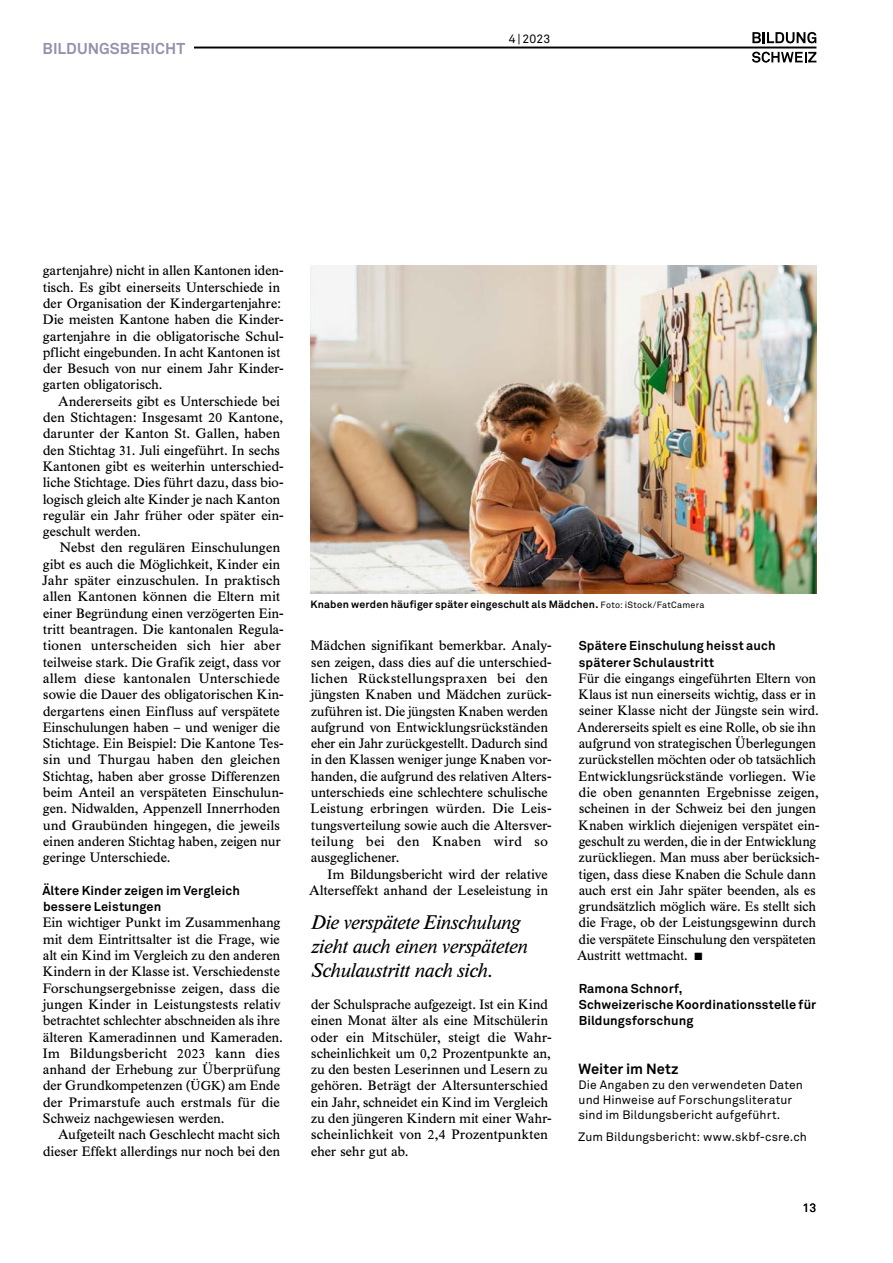
<style>
.page{position:relative;width:893px;height:1263px;background:#fff}
.page>*{position:absolute;margin:0;border:0;box-sizing:border-box;transform-origin:0 0}
.t1{font:italic 19.5px/24px "Times BQ";letter-spacing:.005em;color:#000}
.t2{font:700 15.6px "Akkurat Pro";letter-spacing:.005em;color:#9591ac}
.t3{font:700 14.7px "Akkurat Pro";letter-spacing:.005em;color:#000}
.t4{font:13.5px/16.4px "Times BQ";letter-spacing:.015em;color:#000}
.t5{font:700 12.75px/16.4px "Akkurat Pro";letter-spacing:.01em;color:#000}
.t6{font:12.15px/15.1px "Akkurat Pro";letter-spacing:.01em;color:#000}
.t7{font:700 10.5px "Akkurat Pro";letter-spacing:.02em;color:#000}
.s1{font-size:12.75px}
.s2{font-weight:400;font-size:9px}
</style>
<div class="page">
<hr style="left:43px;top:47px;width:773px;height:1px;background:#000">
<svg style="left:752px;top:52px;width:64px;height:11px"></svg>
<svg style="left:752px;top:32px;width:64px;height:11px"></svg>
<div style="left:43px;top:33px;width:151px;height:29px;background:#fff"></div>
<img style="left:310px;top:266px;width:506px;height:328px">
<p class="t2" style="left:43px;top:39px;width:144px">BILDUNGSBERICHT</p>
<p class="t6" style="left:509px;top:31px;width:43px">4 | 2023</p>
<p class="t4" style="left:43px;top:263px;width:243px">gartenjahre) nicht in allen Kantonen iden&shy;tisch. Es gibt einerseits Unterschiede in der Organisation der Kindergartenjahre:<br>Die meisten Kantone haben die Kinder&shy;gartenjahre in die obligatorische Schul&shy;pflicht eingebunden. In acht Kantonen ist der Besuch von nur einem Jahr Kinder&shy;garten obligatorisch.</p>
<p class="t4" style="left:43px;top:393px;width:243px;text-indent:15px">Andererseits gibt es Unterschiede bei den Stichtagen: Insgesamt <span class="s1">20</span> Kantone, darunter der Kanton St. Gallen, haben den Stichtag <span class="s1">31</span>. Juli eingeführt. In sechs Kantonen gibt es weiterhin unterschied&shy;liche Stichtage. Dies führt dazu, dass bio&shy;logisch gleich alte Kinder je nach Kanton regulär ein Jahr früher oder später ein&shy;geschult werden.</p>
<p class="t4" style="left:42px;top:540px;width:243px;text-indent:18px">Nebst den regulären Einschulungen gibt es auch die Möglichkeit, Kinder ein Jahr später einzuschulen. In praktisch allen Kantonen können die Eltern mit einer Begründung einen verzögerten Ein&shy;tritt beantragen. Die kantonalen Regula&shy;tionen unterscheiden sich hier aber teilweise stark. Die Grafik zeigt, dass vor allem diese kantonalen Unterschiede sowie die Dauer des obligatorischen Kin&shy;dergartens einen Einfluss auf verspätete Einschulungen haben – und weniger die Stichtage. Ein Beispiel: Die Kantone Tes&shy;sin und Thurgau haben den gleichen Stichtag, haben aber grosse Differenzen beim Anteil an verspäteten Einschulun&shy;gen. Nidwalden, Appenzell Innerrhoden und Graubünden hingegen, die jeweils einen anderen Stichtag haben, zeigen nur geringe Unterschiede.</p>
<p class="t5" style="left:42px;top:882px;width:199px">Ältere Kinder zeigen im Vergleich bessere Leistungen</p>
<p class="t4" style="left:43px;top:915px;width:241px">Ein wichtiger Punkt im Zusammenhang mit dem Eintrittsalter ist die Frage, wie alt ein Kind im Vergleich zu den anderen Kindern in der Klasse ist. Verschiedenste Forschungsergebnisse zeigen, dass die jungen Kinder in Leistungstests relativ betrachtet schlechter abschneiden als ihre älteren Kameradinnen und Kameraden.<br>Im Bildungsbericht <span class="s1">2023</span> kann dies anhand der Erhebung zur Überprüfung der Grundkompetenzen (<span class="s1">ÜGK</span>) am Ende der Primarstufe auch erstmals für die Schweiz nachgewiesen werden.</p>
<p class="t4" style="left:43px;top:1126px;width:239px;text-align:right">Aufgeteilt nach Geschlecht macht sich dieser Effekt allerdings nur noch bei den</p>
<p class="t7" style="left:310px;top:598px;width:395px">Knaben werden häufiger später eingeschult als Mädchen. <span class="s2">Foto: iStock/FatCamera</span></p>
<p class="t4" style="left:311px;top:638px;width:243px">Mädchen signifikant bemerkbar. Analy&shy;sen zeigen, dass dies auf die unterschied&shy;lichen Rückstellungspraxen bei den jüngsten Knaben und Mädchen zurück&shy;zuführen ist. Die jüngsten Knaben werden aufgrund von Entwicklungsrückständen eher ein Jahr zurückgestellt. Dadurch sind in den Klassen weniger junge Knaben vor&shy;handen, die aufgrund des relativen Alters&shy;unterschieds eine schlechtere schulische Leistung erbringen würden. Die Leis&shy;tungsverteilung sowie auch die Altersver&shy;teilung bei den Knaben wird so ausgeglichener.</p>
<p class="t4" style="left:309px;top:866px;width:240px;text-align:right">Im Bildungsbericht wird der relative<br>Alterseffekt anhand der Leseleistung in</p>
<h1 class="t1" style="left:310px;top:910px;width:218px">Die verspätete Einschulung zieht auch einen verspäteten<br>Schulaustritt nach sich.</h1>
<p class="t4" style="left:311px;top:996px;width:242px">der Schulsprache aufgezeigt. Ist ein Kind einen Monat älter als eine Mitschülerin oder ein Mitschüler, steigt die Wahr&shy;scheinlichkeit um <span class="s1">0</span>,<span class="s1">2</span> Prozentpunkte an, zu den besten Leserinnen und Lesern zu gehören. Beträgt der Altersunterschied ein Jahr, schneidet ein Kind im Vergleich zu den jüngeren Kindern mit einer Wahr&shy;scheinlichkeit von <span class="s1">2</span>,<span class="s1">4</span> Prozentpunkten eher sehr gut ab.</p>
<p class="t5" style="left:579px;top:637px;width:198px">Spätere Einschulung heisst auch späterer Schulaustritt</p>
<p class="t4" style="left:577px;top:670px;width:244px">Für die eingangs eingeführten Eltern von Klaus ist nun einerseits wichtig, dass er in seiner Klasse nicht der Jüngste sein wird.<br>Andererseits spielt es eine Rolle, ob sie ihn aufgrund von strategischen Überlegungen zurückstellen möchten oder ob tatsächlich Entwicklungsrückstände vorliegen. Wie die oben genannten Ergebnisse zeigen, scheinen in der Schweiz bei den jungen Knaben wirklich diejenigen verspätet ein&shy;geschult zu werden, die in der Entwicklung zurückliegen. Man muss aber berücksich&shy;tigen, dass diese Knaben die Schule dann auch erst ein Jahr später beenden, als es grundsätzlich möglich wäre. Es stellt sich die Frage, ob der Leistungsgewinn durch die verspätete Einschulung den verspäteten Austritt wettmacht. ■</p>
<p class="t5" style="left:579px;top:980px;width:239px">Ramona Schnorf,<br>Schweizerische Koordinationsstelle für<br>Bildungsforschung</p>
<p class="t3" style="left:578px;top:1060px;width:102px">Weiter im Netz</p>
<p class="t6" style="left:579px;top:1077px;width:226px">Die Angaben zu den verwendeten Daten und Hinweise auf Forschungsliteratur sind im Bildungsbericht aufgeführt.</p>
<p class="t6" style="left:578px;top:1129px;width:230px">Zum Bildungsbericht: www.skbf-csre.ch</p>
<p class="t6" style="left:802px;top:1200px;width:15px">13</p>
</div>
